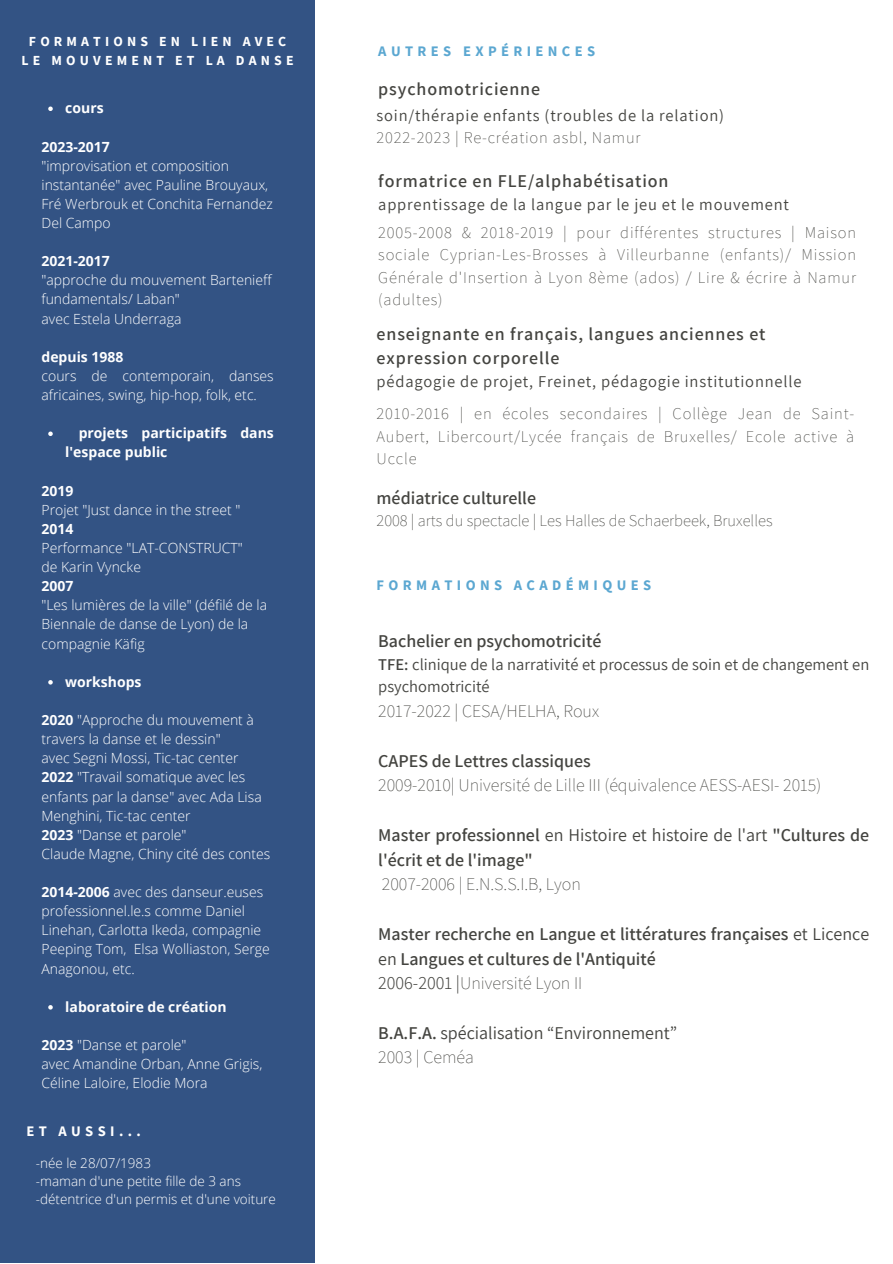
<style>
.page{position:relative;width:893px;height:1264px;background:#fff}
.page>*{position:absolute;margin:0;border:0;box-sizing:border-box;transform-origin:0 0}
.t1{font:600 18px/24.8px "Assistant";color:#444440}
.t2{font:200 18px "Assistant";color:#444440}
.t3{font:600 18px/24.8px "Assistant";letter-spacing:.05em;color:#444440}
.t4{font:18px "Assistant";color:#444440}
.t5{font:200 16.5px/22.5px "Assistant";letter-spacing:.05em;color:#444440;text-align:justify}
.t6{font:16.5px "Assistant";letter-spacing:.05em;color:#444440}
.t7{font:16.5px/22.5px "Assistant";color:#444440}
.t8{font:200 16.5px "Assistant";color:#444440}
.t9{font:700 14.55px "Source Sans Pro";letter-spacing:.3em;color:#5ba7d1}
.t10{font:700 14.55px "Source Sans Pro";letter-spacing:.3em;color:#fff}
.t11{font:300 13.95px/19px "Open Sans";color:#fff}
.t12{font:700 13.95px/19px "Open Sans";color:#fff}
.t13{font:700 13.8px/18.9px "Source Sans Pro";letter-spacing:.3em;color:#fff;text-align:center}
.t14{font:300 13.5px "Open Sans";color:#fff}
.s1{font-weight:700}
.s2{font-weight:600}
.s3{font-weight:400}
.s4{font-weight:300}
</style>
<div class="page">
<div style="left:0;top:0;width:315px;height:1262px;background:#335384"></div>
<svg style="left:48px;top:106px;width:5px;height:5px"></svg>
<svg style="left:48px;top:431px;width:5px;height:5px"></svg>
<svg style="left:48px;top:680px;width:5px;height:4px"></svg>
<svg style="left:48px;top:1005px;width:5px;height:4px"></svg>
<p class="t13" style="left:22px;top:32px;width:273px">FORMATIONS EN LIEN AVEC<br>LE MOUVEMENT ET LA DANSE</p>
<p class="t12" style="left:65px;top:98px;width:40px">cours</p>
<p class="t12" style="left:41px;top:137px;width:70px">2023-2017</p>
<p class="t11" style="left:41px;top:156px;width:228px">"improvisation et composition instantanée" avec Pauline Brouyaux,</p>
<p class="t11" style="left:41px;top:194px;width:233px">Fré Werbrouk et Conchita Fernandez<br>Del Campo</p>
<p class="t12" style="left:41px;top:251px;width:70px">2021-2017</p>
<p class="t11" style="left:41px;top:270px;width:231px">"approche du mouvement Bartenieff fundamentals/ Laban"</p>
<p class="t11" style="left:41px;top:308px;width:141px">avec Estela Underraga</p>
<p class="t12" style="left:41px;top:347px;width:83px">depuis 1988</p>
<p class="t11" style="left:41px;top:366px;width:234px">cours de contemporain, danses africaines, swing, hip-hop, folk, etc.</p>
<p class="t12" style="left:65px;top:423px;width:210px;text-indent:13px">projets participatifs dans l'espace public</p>
<p class="t12" style="left:41px;top:480px;width:33px">2019</p>
<p class="t11" style="left:41px;top:500px;width:200px">Projet "Just dance in the street "</p>
<p class="t12" style="left:41px;top:519px;width:33px">2014</p>
<p class="t11" style="left:41px;top:538px;width:203px">Performance "LAT-CONSTRUCT"</p>
<p class="t11" style="left:41px;top:557px;width:101px">de Karin Vyncke</p>
<p class="t12" style="left:41px;top:576px;width:33px">2007</p>
<p class="t11" style="left:41px;top:595px;width:227px">"Les lumières de la ville" (défilé de la<br>Biennale de danse de Lyon) de la compagnie Käfig</p>
<p class="t12" style="left:65px;top:672px;width:78px">workshops</p>
<p class="t11" style="left:41px;top:710px;width:214px"><span class="s1">2020</span> "Approche du mouvement à travers la danse et le dessin"</p>
<p class="t11" style="left:41px;top:748px;width:198px">avec Segni Mossi, Tic-tac center</p>
<p class="t11" style="left:41px;top:767px;width:222px"><span class="s1">2022</span> "Travail somatique avec les enfants par la danse" avec Ada Lisa<br>Menghini, Tic-tac center</p>
<p class="t11" style="left:41px;top:824px;width:146px"><span class="s1">2023</span> "Danse et parole"</p>
<p class="t11" style="left:41px;top:844px;width:230px">Claude Magne, Chiny cité des contes</p>
<p class="t11" style="left:41px;top:882px;width:230px"><span class="s1">2014-2006</span> avec des danseur.euses professionnel.le.s comme Daniel<br>Linehan, Carlotta Ikeda, compagnie<br>Peeping Tom, Elsa Wolliaston, Serge<br>Anagonou, etc.</p>
<p class="t12" style="left:65px;top:996px;width:163px">laboratoire de création</p>
<p class="t11" style="left:41px;top:1035px;width:146px"><span class="s1">2023</span> "Danse et parole"</p>
<p class="t11" style="left:41px;top:1054px;width:222px">avec Amandine Orban, Anne Grigis,<br>Céline Laloire, Elodie Mora</p>
<p class="t10" style="left:26px;top:1121px;width:116px">ET AUSSI...</p>
<p class="t14" style="left:36px;top:1153px;width:117px">-née le 28/07/1983</p>
<p class="t14" style="left:36px;top:1171px;width:207px">-maman d'une petite fille de 3 ans</p>
<p class="t14" style="left:36px;top:1189px;width:242px">-détentrice d'un permis et d'une voiture</p>
<p class="t9" style="left:378px;top:41px;width:218px">AUTRES EXPÉRIENCES</p>
<p class="t3" style="left:378px;top:76px;width:163px">psychomotricienne</p>
<p class="t6" style="left:376px;top:104px;width:349px">soin/thérapie enfants (troubles de la relation)</p>
<p class="t5" style="left:376px;top:126px;width:265px">2022-2023 | Re-création asbl, Namur</p>
<p class="t3" style="left:378px;top:168px;width:292px">formatrice en FLE/alphabétisation</p>
<p class="t6" style="left:378px;top:193px;width:412px">apprentissage de la langue par le jeu et le mouvement</p>
<p class="t5" style="left:378px;top:220px;width:479px">2005-2008 &amp; 2018-2019 | pour différentes structures | Maison sociale Cyprian-Les-Brosses à Villeurbanne (enfants)/ Mission Générale d'Insertion à Lyon 8ème (ados) / Lire &amp; écrire à Namur (adultes)</p>
<p class="t3" style="left:376px;top:320px;width:390px">enseignante en français, langues anciennes et expression corporelle</p>
<p class="t6" style="left:376px;top:370px;width:426px">pédagogie de projet, Freinet, pédagogie institutionnelle</p>
<p class="t5" style="left:376px;top:402px;width:479px">2010-2016 | en écoles secondaires | Collège Jean de Saint-Aubert, Libercourt/Lycée français de Bruxelles/ Ecole active à Uccle</p>
<p class="t1" style="left:376px;top:484px;width:161px">médiatrice culturelle</p>
<p class="t8" style="left:376px;top:509px;width:397px">2008 | arts du spectacle | Les Halles de Schaerbeek, Bruxelles</p>
<p class="t9" style="left:376px;top:576px;width:276px">FORMATIONS ACADÉMIQUES</p>
<p class="t1" style="left:378px;top:628px;width:225px">Bachelier en psychomotricité</p>
<p class="t7" style="left:378px;top:652px;width:492px"><span class="s2">TFE:</span> clinique de la narrativité et processus de soin et de changement en psychomotricité</p>
<p class="t2" style="left:378px;top:698px;width:222px">2017-2022 | CESA/HELHA, Roux</p>
<p class="t1" style="left:378px;top:747px;width:214px">CAPES de Lettres classiques</p>
<p class="t2" style="left:378px;top:773px;width:444px">2009-2010| Université de Lille III (équivalence AESS-AESI- 2015)</p>
<p class="t1" style="left:378px;top:821px;width:492px">Master professionnel <span class="s3">en Histoire et histoire de l'art</span> "Cultures de l'écrit et de l'image"</p>
<p class="t2" style="left:382px;top:871px;width:200px">2007-2006 | E.N.S.S.I.B, Lyon</p>
<p class="t1" style="left:378px;top:920px;width:492px">Master recherche en Langue et littératures françaises <span class="s3">et Licence en</span> Langues et cultures de l'Antiquité</p>
<p class="t2" style="left:378px;top:970px;width:205px"><span class="s4">2006-2001 |</span>Université Lyon II</p>
<p class="t4" style="left:378px;top:1020px;width:300px"><span class="s2">B.A.F.A.</span> spécialisation “Environnement”</p>
<p class="t2" style="left:378px;top:1045px;width:97px">2003 | Ceméa</p>
</div>
